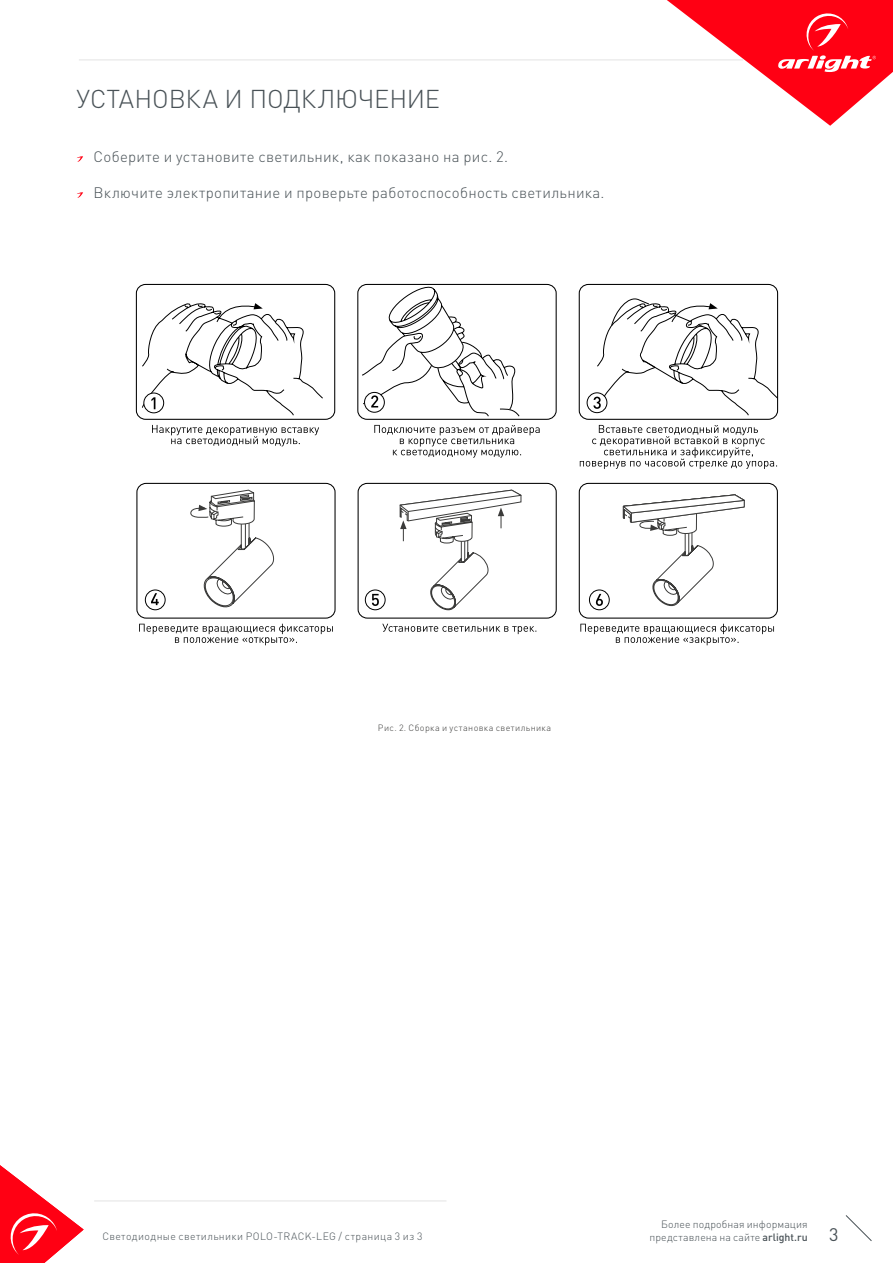
<style>
.page{position:relative;width:893px;height:1263px;background:#fff}
.page>*{position:absolute;margin:0;border:0;box-sizing:border-box;transform-origin:0 0}
.подзаголовок{font:300 25.5px "DIN Pro";letter-spacing:-.005em;color:#485156}
.t1{font:18px "DIN Pro";color:#485156}
.текст{font:300 15px "DIN Pro";letter-spacing:.02em;color:#485156}
.t2{font:300 10.5px/12.6px "DIN Pro";letter-spacing:.01em;color:#485156;text-align:right}
.t3{font:300 10.5px "DIN Pro";letter-spacing:.03em;color:#485156}
.подпись{font:300 9px "DIN Pro";letter-spacing:.04em;color:#3c3c3b}
.s1{font-weight:500}
</style>
<div class="page">
<svg style="left:667px;top:0;width:226px;height:126px"></svg>
<hr style="left:79px;top:60px;width:664px;height:1px;background:#e3e3e3">
<svg style="left:0;top:1165px;width:84px;height:98px"></svg>
<svg style="left:845px;top:1215px;width:27px;height:26px"></svg>
<hr style="left:94px;top:1200px;width:352px;height:1px;background:#e3e3e3">
<svg style="left:77px;top:156px;width:6px;height:6px"></svg>
<svg style="left:77px;top:192px;width:6px;height:6px"></svg>
<div style="left:136px;top:483px;width:200px;height:136px;border:1px solid #000;border-radius:9px"></div>
<svg style="left:145px;top:590px;width:20px;height:20px"></svg>
<div style="left:145px;top:589px;width:21px;height:21px;border:1px solid #000;border-radius:50%"></div>
<svg style="left:139px;top:624px;width:194px;height:21px"></svg>
<svg style="left:382px;top:624px;width:154px;height:10px"></svg>
<svg style="left:580px;top:624px;width:194px;height:21px"></svg>
<svg style="left:151px;top:593px;width:8px;height:12px"></svg>
<svg style="left:357px;top:482px;width:421px;height:137px"></svg>
<div style="left:136px;top:284px;width:199px;height:136px;border:1px solid #000;border-radius:9px"></div>
<div style="left:357px;top:284px;width:200px;height:136px;border:1px solid #000;border-radius:9px"></div>
<div style="left:579px;top:284px;width:199px;height:136px;border:1px solid #000;border-radius:9px"></div>
<svg style="left:152px;top:425px;width:167px;height:21px"></svg>
<svg style="left:580px;top:425px;width:197px;height:44px"></svg>
<svg style="left:142px;top:303px;width:181px;height:113px"></svg>
<svg style="left:587px;top:393px;width:20px;height:20px"></svg>
<div style="left:587px;top:392px;width:20px;height:21px;border:1px solid #000;border-radius:50%"></div>
<svg style="left:593px;top:295px;width:186px;height:121px"></svg>
<svg style="left:361px;top:284px;width:179px;height:174px"></svg>
<svg style="left:190px;top:489px;width:556px;height:122px"></svg>
<p class="подзаголовок" style="left:77px;top:81px;width:365px">УСТАНОВКА И ПОДКЛЮЧЕНИЕ</p>
<p class="текст" style="left:94px;top:146px;width:416px">Соберите и установите светильник, как показано на рис. 2.</p>
<p class="текст" style="left:94px;top:182px;width:512px">Включите электропитание и проверьте работоспособность светильника.</p>
<p class="подпись" style="left:378px;top:721px;width:175px">Рис. 2. Сборка и установка светильника</p>
<p class="t2" style="left:649px;top:1217px;width:160px">Более подробная информация представлена на сайте <span class="s1">arlight.ru</span></p>
<p class="t3" style="left:102px;top:1229px;width:322px">Светодиодные светильники POLO-TRACK-LEG / страница 3 из 3</p>
<p class="t1" style="left:829px;top:1222px;width:11px">3</p>
</div>
